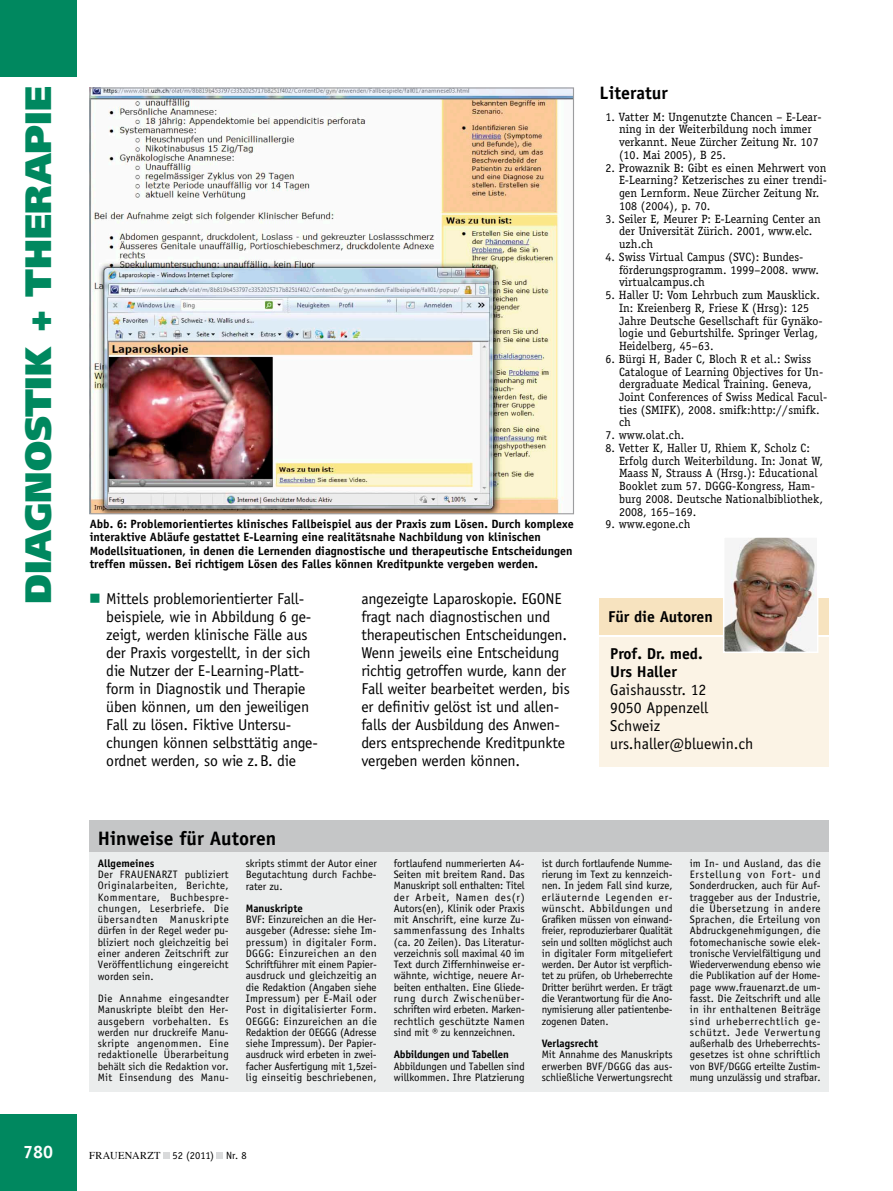
<style>
.page{position:relative;width:893px;height:1191px;background:#fff}
.page>*{position:absolute;margin:0;border:0;box-sizing:border-box;transform-origin:0 0}
.t1{font:900 36.75px "Frutiger LT Std";color:#00885f}
.t2{font:700 19.5px "Officina Sans Std";color:#000}
.t3{font:700 18px "Officina Sans Std";letter-spacing:.005em;color:#000}
.t4{font:700 18px "Officina Sans Std";color:#fff}
.t5{font:15.75px/18px "Officina Sans Std";letter-spacing:-.01em;color:#000}
.t6{font:700 15.75px/18px "Officina Sans Std";color:#000}
.t7{font:12px/12.8px "Officina Serif Std";letter-spacing:.005em;color:#000}
.t8{font:700 12px/13.5px "Officina Sans Std";color:#000}
.t9{font:10.8px/11.2px "Officina Sans Std";color:#000;text-align:justify}
.t10{font:10.8px/11.2px "Officina Sans Std";letter-spacing:.02em;color:#000}
.t11{font:700 10.8px "Officina Sans Std";color:#000}
.t12{font:700 10.8px "Officina Sans Std";letter-spacing:-.02em;color:#000}
.t13{font:10.5px "Officina Sans Std";letter-spacing:.005em;color:#000}
.s1{font-family:"Times"}
</style>
<div class="page">
<div style="left:0;top:1114px;width:77px;height:77px;background:#00885f"></div>
<div style="left:0;top:0;width:77px;height:77px;background:#00885f"></div>
<img style="left:91px;top:89px;width:481px;height:423px">
<div style="left:600px;top:637px;width:229px;height:129px;background:#fbf3e5"></div>
<div style="left:600px;top:598px;width:229px;height:36px;background:#f7e3bf"></div>
<img style="left:722px;top:537px;width:97px;height:116px">
<div style="left:89px;top:850px;width:740px;height:241px;background:#ebeded"></div>
<div style="left:89px;top:820px;width:740px;height:31px;background:#c5c6c7"></div>
<svg style="left:163px;top:1152px;width:6px;height:6px"></svg>
<svg style="left:217px;top:1152px;width:6px;height:6px"></svg>
<h1 class="t1" style="left:16px;top:604px;width:519px;rotate:-90deg">DIAGNOSTIK + THERAPIE</h1>
<h3 class="t3" style="left:600px;top:82px;width:70px">Literatur</h3>
<p class="t7" style="left:619px;top:110px;width:204px;text-indent:-14px">1. Vatter M: Ungenutzte Chancen – E-Lear&shy;ning in der Weiterbildung noch immer verkannt. Neue Zürcher Zeitung Nr. 107 (10. Mai 2005), B 25.</p>
<p class="t7" style="left:619px;top:161px;width:210px;text-indent:-14px">2. Prowaznik B: Gibt es einen Mehrwert von E-Learning? Ketzerisches zu einer trendi&shy;gen Lernform. Neue Zürcher Zeitung Nr.<br>108 (2004), p. 70.</p>
<p class="t7" style="left:619px;top:212px;width:203px;text-indent:-14px">3. Seiler E, Meurer P: E-Learning Center an der Universität Zürich. 2001, www.elc. uzh.ch</p>
<p class="t7" style="left:619px;top:250px;width:201px;text-indent:-14px">4. Swiss Virtual Campus (SVC): Bundes&shy;förderungsprogramm. 1999–2008. www. virtualcampus.ch</p>
<p class="t7" style="left:619px;top:288px;width:205px;text-indent:-14px">5. Haller U: Vom Lehrbuch zum Mausklick.<br>In: Kreienberg R, Friese K (Hrsg): 125<br>Jahre Deutsche Gesellschaft für Gynäko&shy;logie und Geburtshilfe. Springer Verlag, Heidelberg, 45–63.</p>
<p class="t7" style="left:619px;top:352px;width:210px;text-indent:-14px">6. Bürgi H, Bader C, Bloch R et al.: Swiss Catalogue of Learning Objectives for Un&shy;dergraduate Medical Training. Geneva, Joint Conferences of Swiss Medical Facul&shy;ties (SMIFK), 2008. smifk:http://smifk. ch</p>
<p class="t7" style="left:606px;top:429px;width:80px">7. www.olat.ch.</p>
<p class="t7" style="left:619px;top:441px;width:205px;text-indent:-14px">8. Vetter K, Haller U, Rhiem K, Scholz C:<br>Erfolg durch Weiterbildung. In: Jonat W, Maass N, Strauss A (Hrsg.): Educational Booklet zum 57. DGGG-Kongress, Ham&shy;burg 2008. Deutsche Nationalbibliothek, 2008, 165–169.</p>
<p class="t8" style="left:90px;top:516px;width:486px">Abb. 6: Problemorientiertes klinisches Fallbeispiel aus der Praxis zum Lösen. Durch komplexe</p>
<p class="t7" style="left:606px;top:518px;width:86px">9. www.egone.ch</p>
<p class="t8" style="left:90px;top:530px;width:484px">interaktive Abläufe gestattet E-Learning eine realitätsnahe Nachbildung von klinischen<br>Modellsituationen, in denen die Lernenden diagnostische und therapeutische Entscheidungen treffen müssen. Bei richtigem Lösen des Falles können Kreditpunkte vergeben werden.</p>
<p class="t5" style="left:106px;top:590px;width:213px">Mittels problemorientierter Fall&shy;beispiele, wie in Abbildung 6 ge&shy;zeigt, werden klinische Fälle aus der Praxis vorgestellt, in der sich die Nutzer der E-Learning-Platt&shy;form in Diagnostik und Therapie üben können, um den jeweiligen Fall zu lösen. Fiktive Untersu&shy;chungen können selbsttätig ange&shy;ordnet werden, so wie z. B. die</p>
<p class="t5" style="left:361px;top:590px;width:210px">angezeigte Laparoskopie. EGONE<br>fragt nach diagnostischen und therapeutischen Entscheidungen.<br>Wenn jeweils eine Entscheidung richtig getroffen wurde, kann der<br>Fall weiter bearbeitet werden, bis er definitiv gelöst ist und allen&shy;falls der Ausbildung des Anwen&shy;ders entsprechende Kreditpunkte vergeben werden können.</p>
<h2 class="t2" style="left:98px;top:825px;width:180px">Hinweise für Autoren</h2>
<h3 class="t6" style="left:608px;top:607px;width:106px">Für die Autoren</h3>
<h3 class="t6" style="left:610px;top:645px;width:94px">Prof. Dr. med.<br>Urs Haller</h3>
<h3 class="t5" style="left:610px;top:681px;width:145px">Gaishausstr. 12<br>9050 Appenzell<br>Schweiz urs.haller@bluewin.ch</h3>
<p class="t11" style="left:98px;top:856px;width:58px">Allgemeines</p>
<p class="t9" style="left:98px;top:869px;width:133px">Der FRAUENARZT publiziert Originalarbeiten, Berichte, Kommentare, B uchbespre&shy;chungen, Leserbriefe. Die übersandten Manuskripte dürfen in der Regel weder pu&shy;bliziert noch gleichzeitig bei einer anderen Zeitschrift zur Veröffentlichung eingereicht worden sein.</p>
<p class="t9" style="left:98px;top:992px;width:132px">Die Annahme eingesandter Manuskripte bleibt den Her&shy;ausgebern vorbehalten. Es werden nur druckreife Manu&shy;skripte angenommen. Eine redaktionelle Überarbeitung behält sich die Redaktion vor.<br>Mit Einsendung des Manu-</p>
<p class="t9" style="left:246px;top:857px;width:133px">skripts stimmt der Autor einer Begutachtung durch Fachbe&shy;rater zu.</p>
<p class="t11" style="left:246px;top:901px;width:59px">Manuskripte</p>
<p class="t9" style="left:246px;top:914px;width:133px">BVF: Einzureichen an die Her&shy;ausgeber (Adresse: siehe Im&shy;pressum) in digitaler Form.<br>DGGG</p>
<p class="t9" style="left:246px;top:947px;width:132px;text-indent:25px">: Einzureichen an den Schriftführer mit einem Papier&shy;ausdruck und gleichzeitig an die Redaktion (Angaben siehe Impressum) per E-Mail oder Post in digitalisierter Form.<br>OEGGG</p>
<p class="t10" style="left:246px;top:1015px;width:133px;text-indent:30px">: Einzureichen an die<br>Redaktion der OEGGG</p>
<p class="t9" style="left:246px;top:1026px;width:133px;text-indent:94px">(Adresse siehe Impressum). Der Papier&shy;ausdruck wird erbeten in zwei&shy;facher Ausfertigung mit 1,5zei&shy;lig einseitig beschriebenen,</p>
<p class="t9" style="left:394px;top:857px;width:133px">fortlaufend nummerierten A4- Seiten mit breitem Rand. Das Manuskript soll enthalten: Titel der Arbeit, N amen des(r)<br>Autors(en), Klinik oder Praxis mit Anschrift, eine kurze Zu&shy;sammenfassung des Inhalts (ca. 20 Zeilen). Das Literatur&shy;verzeichnis soll maximal 40 im Text durch Ziffernhinweise er&shy;wähnte, wichtige, neuere Ar&shy;beiten enthalten. Eine Gliede&shy;rung durch Zwischenüber&shy;schriften wird erbeten. Marken&shy;rechtlich geschützte N amen sind mit ® zu kennzeichnen.</p>
<p class="t12" style="left:394px;top:1047px;width:117px">Abbildungen und Tabellen</p>
<p class="t9" style="left:394px;top:1060px;width:132px">Abbildungen und Tabellen sind willkommen. Ihre Platzierung</p>
<p class="t9" style="left:542px;top:857px;width:133px">ist durch fortlaufende N umme&shy;rierung im Text zu kennzeich&shy;nen. In jedem Fall sind kurze, erläuternde -Legenden er&shy;wünscht. Abbildungen und Grafiken müssen von einwand&shy;freier, reproduzierbarer Qualität sein und sollten möglichst auch in digitaler Form mitgeliefert werden. Der Autor ist verpflich&shy;tet zu prüfen, ob U rheberrechte Dritter berührt werden. Er trägt die Verantwortung für die Ano&shy;nymisierung aller patientenbe&shy;zogenen Daten.</p>
<p class="t11" style="left:542px;top:1036px;width:58px">Verlagsrecht</p>
<p class="t9" style="left:542px;top:1049px;width:132px">Mit Annahme des Manuskripts erwerben BVF/DGGG</p>
<p class="t9" style="left:542px;top:1060px;width:133px;text-align:right">das aus-<br>schließliche Verwertungsrecht</p>
<p class="t9" style="left:690px;top:857px;width:133px">im In- und Ausland, das die -Erstellung von Fort- und Sonderdrucken, auch für Auf&shy;traggeber aus der Industrie, die Übersetzung in andere Sprachen, die Erteilung von Abdruckgenehmigungen, die fotomechanische sowie elek&shy;tronische Vervielfältigung und Wiederverwendung ebenso wie die Publikation auf der Home&shy;page www.frauenarzt.de um&shy;fasst. Die Zeitschrift und alle in ihr enthaltenen Beiträge sind urheberrechtlich ge&shy;schützt. Jede Verwertung außerhalb des U rheberrechts&shy;gesetzes ist ohne schriftlich von BVF/DGGG</p>
<p class="t9" style="left:690px;top:1060px;width:132px;text-align:right">erteilte Zustim-<br>mung unzulässig und strafbar.</p>
<h3 class="t4" style="left:23px;top:1140px;width:32px">780</h3>
<p class="t13" style="left:89px;top:1149px;width:159px"><span class="s1">FRAUENARZT</span> 52 (2011) N r. 8</p>
</div>
